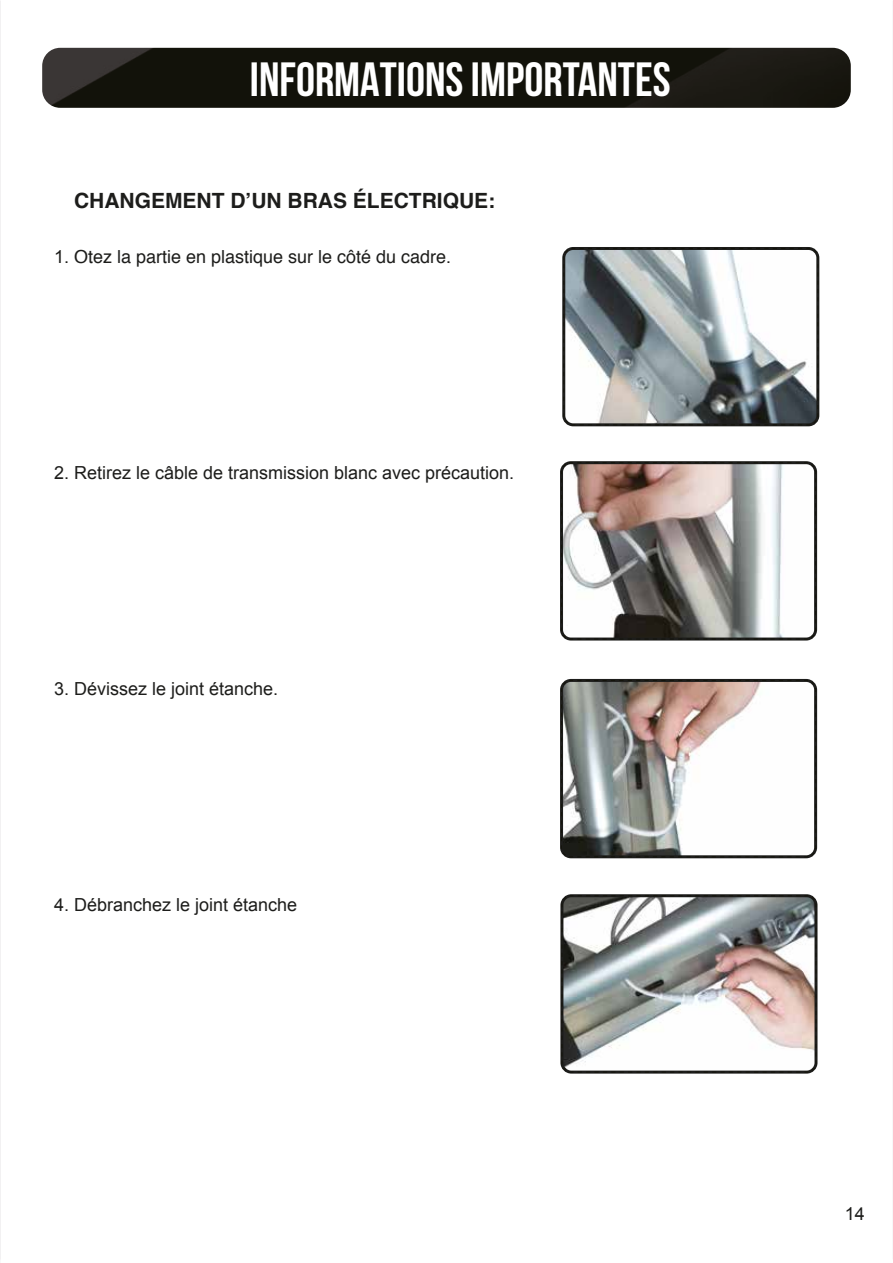
<style>
.page{position:relative;width:893px;height:1263px;background:#fff}
.page>*{position:absolute;margin:0;border:0;box-sizing:border-box;transform-origin:0 0}
.t1{font:700 48px "Bebas Neue";color:#fff}
.t2{font:700 21px "Helvetica";color:#1d1d1b}
.t3{font:18px "Arial";color:#1d1d1b}
.t4{font:18px "Helvetica";color:#1d1d1b}
.s1{font-family:"Arial"}
</style>
<div class="page">
<img style="left:42px;top:48px;width:809px;height:60px">
<svg style="left:575px;top:639px;width:225px;height:1px"></svg>
<svg style="left:561px;top:462px;width:255px;height:177px"></svg>
<svg style="left:577px;top:425px;width:225px;height:1px"></svg>
<svg style="left:818px;top:264px;width:1px;height:147px"></svg>
<svg style="left:563px;top:248px;width:255px;height:177px"></svg>
<img style="left:561px;top:680px;width:255px;height:177px">
<img style="left:561px;top:895px;width:255px;height:177px">
<h1 class="t1" style="left:250px;top:53px;width:422px">INFORMATIONS IMPORTANTES</h1>
<p class="t2" style="left:74px;top:184px;width:423px">CHANGEMENT D’UN BRAS ÉLECTRIQUE:</p>
<p class="t4" style="left:54px;top:243px;width:399px"><span class="s1">1.</span> Otez la partie en plastique sur le côté du cadre.</p>
<p class="t3" style="left:54px;top:461px;width:462px">2. Retirez le câble de transmission blanc avec précaution.</p>
<p class="t3" style="left:54px;top:677px;width:226px">3. Dévissez le joint étanche.</p>
<p class="t3" style="left:54px;top:893px;width:245px">4. Débranchez le joint étanche</p>
<p class="t3" style="left:845px;top:1202px;width:22px">14</p>
</div>
